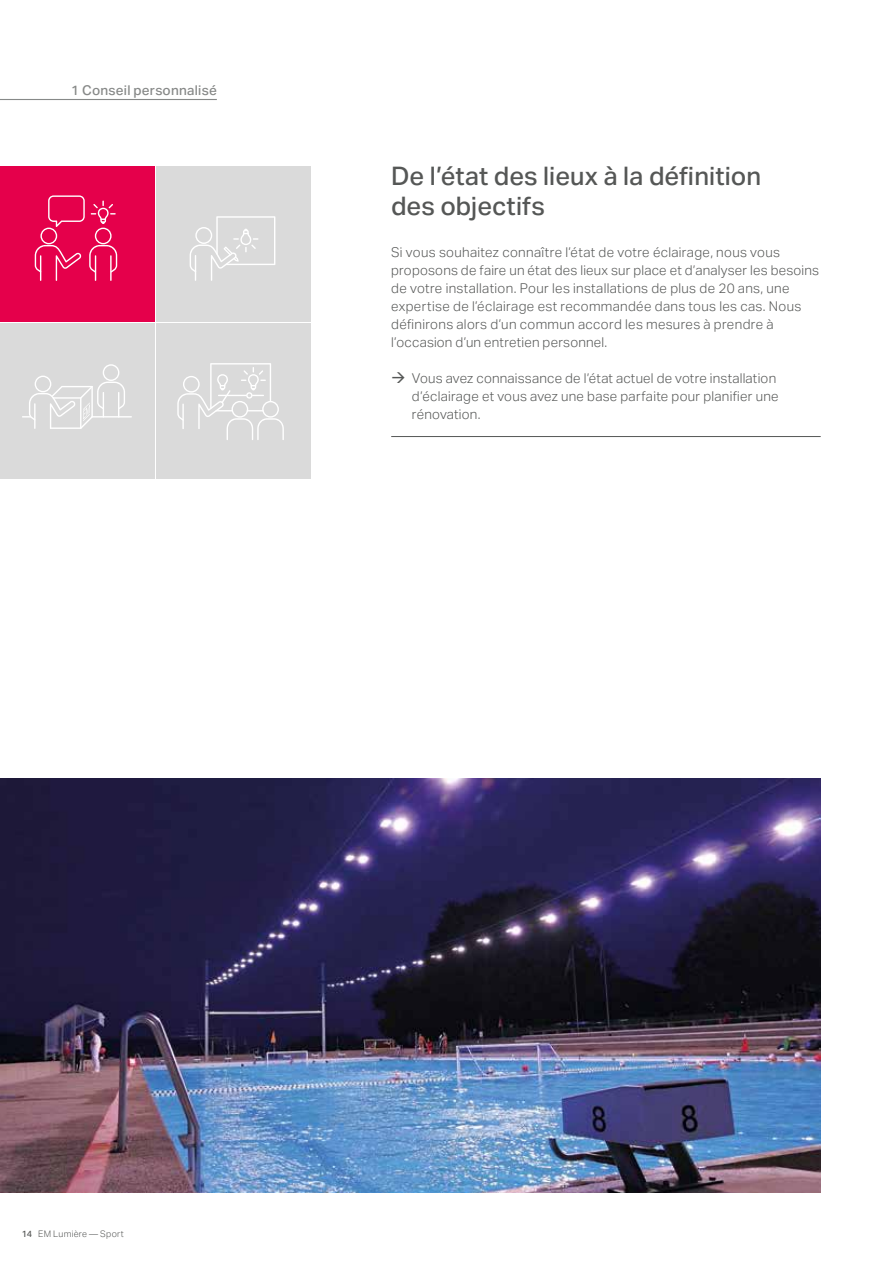
<style>
.page{position:relative;width:893px;height:1263px;background:#fff}
.page>*{position:absolute;margin:0;border:0;box-sizing:border-box;transform-origin:0 0}
.t1{font:500 25.5px/30px "Aktiv Grotesk";letter-spacing:.005em;color:#555756}
.t2{font:300 13.5px/18px "Aktiv Grotesk";letter-spacing:.02em;color:#555756}
.t3{font:500 13.5px "Aktiv Grotesk";letter-spacing:.02em;color:#878988}
.t4{font:300 9px "Aktiv Grotesk";letter-spacing:.03em;color:#555756}
.s1{font-weight:500}
</style>
<div class="page">
<hr style="left:0;top:99px;width:217px;height:1px;background:#878988">
<div style="left:0;top:167px;width:154px;height:155px;background:#e5004b"></div>
<div style="left:156px;top:167px;width:154px;height:155px;background:#dadada"></div>
<div style="left:0;top:324px;width:155px;height:155px;background:#dadada"></div>
<div style="left:156px;top:324px;width:154px;height:155px;background:#dadada"></div>
<svg style="left:177px;top:363px;width:107px;height:77px"></svg>
<hr style="left:91px;top:416px;width:41px;height:1px;background:#fff">
<svg style="left:22px;top:364px;width:103px;height:65px"></svg>
<svg style="left:35px;top:195px;width:82px;height:86px"></svg>
<svg style="left:190px;top:216px;width:85px;height:65px"></svg>
<hr style="left:391px;top:436px;width:430px;height:1px;background:#555756">
<img style="left:0;top:779px;width:821px;height:414px">
<p class="t3" style="left:71px;top:82px;width:147px">1 Conseil personnalisé</p>
<h1 class="t1" style="left:391px;top:161px;width:371px">De l’état des lieux à la définition des objectifs</h1>
<p class="t2" style="left:391px;top:243px;width:429px">Si vous souhaitez connaître l’état de votre éclairage, nous vous proposons de faire un état des lieux sur place et d՚analyser les besoins de votre installation. Pour les installations de plus de 20 ans, une expertise de l’éclairage est recommandée dans tous les cas. Nous définirons alors d’un commun accord les mesures à prendre à l’occasion d’un entretien personnel.</p>
<p class="t2" style="left:412px;top:369px;width:368px;text-indent:-21px">→ Vous avez connaissance de l՚état actuel de votre installation d՚éclairage et vous avez une base parfaite pour planifier une rénovation.</p>
<p class="t4" style="left:22px;top:1228px;width:104px"><span class="s1">14</span> EM Lumière — Sport</p>
</div>
